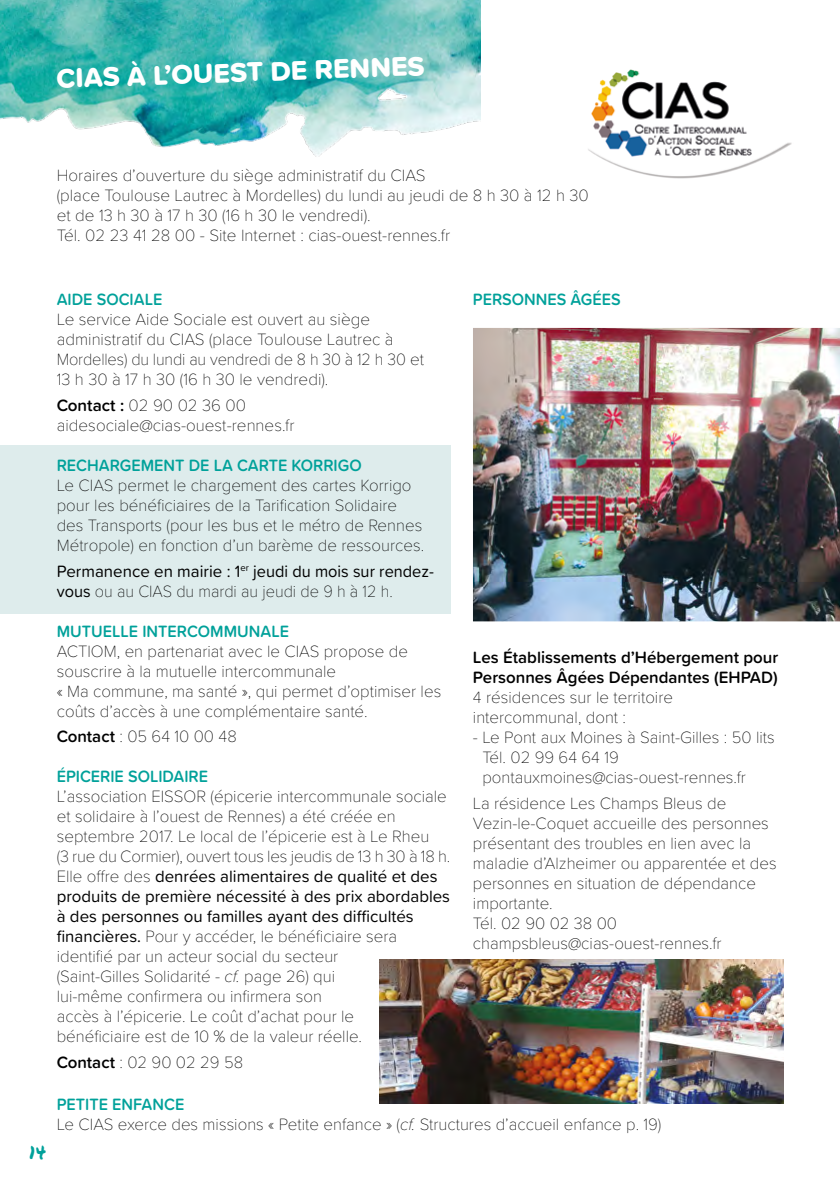
<style>
.page{position:relative;width:840px;height:1191px;background:#fff}
.page>*{position:absolute;margin:0;border:0;box-sizing:border-box;transform-origin:0 0}
.t1{font:28px "Proxima Soft Extrabld";color:#fff}
.t2{font:18px "Permanent Marker";color:#00a19a}
.t3{font:100 17px/20px "Proxima Soft";color:#000}
.t4{font:600 17px "Proxima Soft";color:#00a19a;scale:.95 1}
.t5{font:17px/20px "Proxima Soft";color:#000}
.t6{font:600 17px/20px "Proxima Soft";color:#000}
.s1{font-weight:600}
.s2{font-weight:100}
.s3{font-weight:400}
.s4{font-style:italic}
.s5{font-weight:600;color:#00a19a}
</style>
<div class="page">
<div style="left:0;top:445px;width:450px;height:168px;background:#deecec"></div>
<img style="left:588px;top:69px;width:204px;height:110px">
<img style="left:0;top:0;width:480px;height:157px">
<img style="left:473px;top:328px;width:366px;height:293px">
<img style="left:379px;top:959px;width:403px;height:144px">
<h1 class="t1" style="left:56px;top:57px;width:369px;rotate:-2deg">CIAS À L’OUEST DE RENNES</h1>
<p class="t3" style="left:57px;top:164px;width:533px">Horaires d’ouverture du siège administratif du CIAS<br>(place Toulouse Lautrec à Mordelles) du lundi au jeudi de 8 h 30 à 12 h 30 et de 13 h 30 à 17 h 30 (16 h 30 le vendredi).<br>Tél. 02 23 41 28 00 - Site Internet : cias-ouest-rennes.fr</p>
<p class="t2" style="left:30px;top:1138px;width:18px">14</p>
<p class="t4" style="left:472px;top:287px;width:157px">PERSONNES ÂGÉES</p>
<p class="t4" style="left:57px;top:287px;width:113px">AIDE SOCIALE</p>
<p class="t3" style="left:57px;top:308px;width:369px">Le service Aide Sociale est ouvert au siège administratif du CIAS (place Toulouse Lautrec à Mordelles) du lundi au vendredi de 8 h 30 à 12 h 30 et 13 h 30 à 17 h 30 (16 h 30 le vendredi).</p>
<p class="t3" style="left:57px;top:394px;width:239px"><span class="s1">Contact :</span> 02 90 02 36 00 aidesociale@cias-ouest-rennes.fr</p>
<p class="t4" style="left:57px;top:452px;width:322px">RECHARGEMENT DE LA CARTE KORRIGO</p>
<p class="t3" style="left:57px;top:474px;width:369px">Le CIAS permet le chargement des cartes Korrigo pour les bénéficiaires de la Tarification Solidaire des Transports (pour les bus et le métro de Rennes Métropole) en fonction d’un barème de ressources.</p>
<p class="t5" style="left:57px;top:560px;width:378px">Permanence en mairie : 1<sup>er</sup> jeudi du mois sur rendez&shy;vous <span class="s2">ou au CIAS du mardi au jeudi de 9 h à 12 h.</span></p>
<p class="t4" style="left:57px;top:618px;width:246px">MUTUELLE INTERCOMMUNALE</p>
<p class="t3" style="left:57px;top:640px;width:386px">ACTIOM, en partenariat avec le CIAS propose de souscrire à la mutuelle intercommunale<br>« Ma commune, ma santé », qui permet d’optimiser les coûts d’accès à une complémentaire santé.</p>
<p class="t3" style="left:57px;top:725px;width:181px"><span class="s1">Contact</span> : 05 64 10 00 48</p>
<p class="t4" style="left:57px;top:764px;width:161px">ÉPICERIE SOLIDAIRE</p>
<p class="t3" style="left:57px;top:785px;width:395px">L’association EISSOR (épicerie intercommunale sociale et solidaire à l’ouest de Rennes) a été créée en septembre 2017. Le local de l’épicerie est à Le Rheu<br>(3 rue du Cormier), ouvert tous les jeudis de 13 h 30 à 18 h.<br>Elle offre des <span class="s3">denrées alimentaires de qualité et des produits de première nécessité à des prix abordables à des personnes ou familles ayant des difficultés financières.</span> Pour y accéder, le bénéficiaire sera identifié par un acteur social du secteur<br>(Saint-Gilles Solidarité - <span class="s4">cf.</span> page 26) qui<br>lui-même confirmera ou infirmera son<br>accès à l’épicerie. Le coût d’achat pour le<br>bénéficiaire est de 10 % de la valeur réelle.</p>
<p class="t3" style="left:57px;top:1051px;width:188px"><span class="s1">Contact</span> : 02 90 02 29 58</p>
<p class="t3" style="left:57px;top:1093px;width:605px"><span class="s5">PETITE ENFANCE<br></span>Le CIAS exerce des missions « Petite enfance » (<span class="s4">cf.</span> Structures d’accueil enfance p. 19)</p>
<p class="t6" style="left:472px;top:647px;width:306px">Les Établissements d’Hébergement pour<br>Personnes Âgées Dépendantes (EHPAD)</p>
<p class="t3" style="left:472px;top:686px;width:201px">4 résidences sur le territoire intercommunal, dont :</p>
<p class="t3" style="left:482px;top:726px;width:294px;text-indent:-9px">- Le Pont aux Moines à Saint-Gilles : 50 lits<br>Tél. 02 99 64 64 19 pontauxmoines@cias-ouest-rennes.fr</p>
<p class="t3" style="left:472px;top:792px;width:305px">La résidence Les Champs Bleus de<br>Vezin-le-Coquet accueille des personnes présentant des troubles en lien avec la maladie d’Alzheimer ou apparentée et des personnes en situation de dépendance importante.<br>Tél. 02 90 02 38 00 champsbleus@cias-ouest-rennes.fr</p>
</div>
